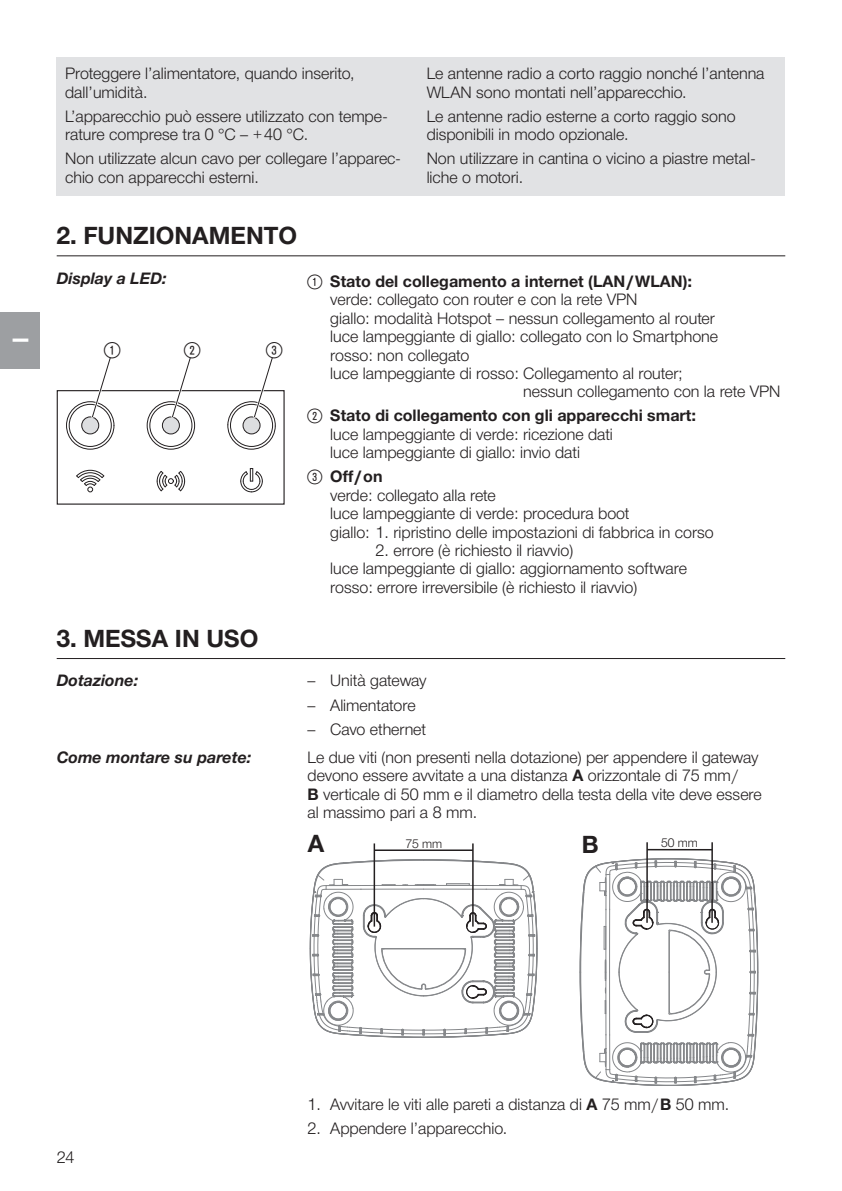
<style>
.page{position:relative;width:842px;height:1191px;background:#fff}
.page>*{position:absolute;margin:0;border:0;box-sizing:border-box;transform-origin:0 0}
.t1{font:700 24px "Gardena Sans";color:#231f20}
.t2{font:22px "Ziffernim Kreisund Quadrat BQ";color:#231f20}
.t3{font:700 22px "Gardena Sans Cond";color:#fff}
.t4{font:16px/18.4px "Gardena Sans";color:#231f20}
.t5{font:700 16px "Gardena Sans";color:#231f20}
.t6{font:italic 700 16px "Gardena Sans";color:#231f20}
.t7{font:12px "Gardena Sans";color:#231f20}
.s1{font-family:"Ziffernim Kreisund Quadrat BQ";font-weight:400;font-size:20px}
.s2{font-family:"Ziffernim Kreisund Quadrat BQ";font-size:20px}
.s3{font-weight:700}
</style>
<div class="page">
<div style="left:57px;top:57px;width:728px;height:139px;background:#e1e2e4"></div>
<hr style="left:57px;top:255px;width:728px;height:1px;background:#231f20">
<div style="left:147px;top:401px;width:48px;height:48px;border:1px solid #231f20;border-radius:50%"></div>
<div style="left:149px;top:404px;width:43px;height:43px;border:1px solid #231f20;border-radius:50%"></div>
<svg style="left:76px;top:469px;width:29px;height:23px"></svg>
<svg style="left:156px;top:471px;width:29px;height:21px"></svg>
<svg style="left:240px;top:468px;width:23px;height:25px"></svg>
<div style="left:57px;top:390px;width:228px;height:114px;border:1px solid #231f20"></div>
<div style="left:162px;top:417px;width:17px;height:17px;background:#dddee0;border-radius:50%"></div>
<div style="left:162px;top:416px;width:18px;height:18px;border:1px solid #231f20;border-radius:50%"></div>
<svg style="left:227px;top:357px;width:49px;height:93px"></svg>
<svg style="left:169px;top:357px;width:24px;height:63px"></svg>
<svg style="left:66px;top:357px;width:49px;height:93px"></svg>
<hr style="left:57px;top:658px;width:728px;height:1px;background:#231f20">
<svg style="left:309px;top:859px;width:228px;height:178px"></svg>
<hr style="left:374px;top:843px;width:1px;height:83px;background:#231f20">
<hr style="left:472px;top:843px;width:2px;height:83px;background:#231f20">
<hr style="left:374px;top:849px;width:99px;height:2px;background:#231f20">
<svg style="left:580px;top:858px;width:178px;height:228px"></svg>
<hr style="left:646px;top:842px;width:2px;height:80px;background:#231f20">
<hr style="left:711px;top:842px;width:2px;height:80px;background:#231f20">
<hr style="left:647px;top:849px;width:65px;height:1px;background:#231f20">
<div style="left:0;top:312px;width:40px;height:57px;background:#9d9fa2"></div>
<h2 class="t3" style="left:5px;top:343px;width:7px;rotate:-90deg">I</h2>
<p class="t4" style="left:65px;top:64px;width:291px">Proteggere l’alimentatore, quando inserito, dall’umidità.</p>
<p class="t4" style="left:65px;top:106px;width:324px">L’apparecchio può essere utilizzato con tempe&shy;rature comprese tra 0 °C – +40 °C.</p>
<p class="t4" style="left:65px;top:149px;width:337px">Non utilizzate alcun cavo per collegare l’apparec&shy;chio con apparecchi esterni.</p>
<p class="t4" style="left:427px;top:64px;width:339px">Le antenne radio a corto raggio nonché l’antenna<br>WLAN sono montati nell’apparecchio.</p>
<p class="t4" style="left:427px;top:106px;width:310px">Le antenne radio esterne a corto raggio sono disponibili in modo opzionale.</p>
<p class="t4" style="left:427px;top:149px;width:331px">Non utilizzare in cantina o vicino a piastre metal&shy;liche o motori.</p>
<h1 class="t1" style="left:57px;top:218px;width:242px">2. FUNZIONAMENTO</h1>
<p class="t6" style="left:57px;top:266px;width:111px">Display a LED:</p>
<h2 class="t2" style="left:104px;top:337px;width:18px">1</h2>
<h2 class="t2" style="left:184px;top:337px;width:18px">2</h2>
<h2 class="t2" style="left:266px;top:337px;width:18px">3</h2>
<p class="t5" style="left:308px;top:269px;width:386px"><span class="s1">(1)</span> Stato del collegamento a internet (LAN/WLAN):</p>
<p class="t4" style="left:330px;top:290px;width:309px">verde: collegato con router e con la rete VPN</p>
<p class="t4" style="left:330px;top:308px;width:386px">giallo: modalità Hotspot – nessun collegamento al router</p>
<p class="t4" style="left:330px;top:326px;width:389px">luce lampeggiante di giallo: collegato con lo Smartphone</p>
<p class="t4" style="left:330px;top:345px;width:141px">rosso: non collegato</p>
<p class="t4" style="left:330px;top:363px;width:354px">luce lampeggiante di rosso: Collegamento al router;</p>
<p class="t4" style="left:523px;top:382px;width:259px">nessun collegamento con la rete VPN</p>
<p class="t4" style="left:330px;top:406px;width:367px;text-indent:-23px"><span class="s2">(2)</span> <span class="s3">Stato di collegamento con gli apparecchi smart: </span>luce lampeggiante di verde: ricezione dati<br>luce lampeggiante di giallo: invio dati</p>
<p class="t4" style="left:330px;top:467px;width:385px;text-indent:-23px"><span class="s2">3</span> <span class="s3">Off/on<br></span>verde: collegato alla rete<br>luce lampeggiante di verde: procedura boot<br>giallo: 1. ripristino delle impostazioni di fabbrica in corso</p>
<p class="t4" style="left:330px;top:540px;width:358px;text-indent:45px">2. errore (è richiesto il riavvio)<br>luce lampeggiante di giallo: aggiornamento software rosso: errore irreversibile (è richiesto il riavvio)</p>
<h1 class="t1" style="left:57px;top:620px;width:203px">3. MESSA IN USO</h1>
<p class="t6" style="left:57px;top:669px;width:83px">Dotazione:</p>
<p class="t4" style="left:308px;top:671px;width:121px">– Unità gateway</p>
<p class="t4" style="left:308px;top:695px;width:110px">– Alimentatore</p>
<p class="t4" style="left:308px;top:719px;width:120px">– Cavo ethernet</p>
<p class="t6" style="left:57px;top:745px;width:196px">Come montare su parete:</p>
<p class="t4" style="left:308px;top:747px;width:456px">Le due viti (non presenti nella dotazione) per appendere il gateway devono essere avvitate a una distanza <span class="s3">A</span> orizzontale di 75 mm/<br><span class="s3">B</span> verticale di 50 mm e il diametro della testa della vite deve essere al massimo pari a 8 mm.</p>
<h1 class="t1" style="left:308px;top:826px;width:18px">A</h1>
<p class="t7" style="left:405px;top:835px;width:38px">75 mm</p>
<h1 class="t1" style="left:582px;top:826px;width:18px">B</h1>
<p class="t7" style="left:661px;top:834px;width:38px">50 mm</p>
<p class="t4" style="left:57px;top:1147px;width:19px">24</p>
<p class="t4" style="left:308px;top:1094px;width:423px">1. Avvitare le viti alle pareti a distanza di <span class="s3">A</span> 75 mm/<span class="s3">B</span> 50 mm.</p>
<p class="t4" style="left:308px;top:1118px;width:201px">2. Appendere l’apparecchio.</p>
</div>
